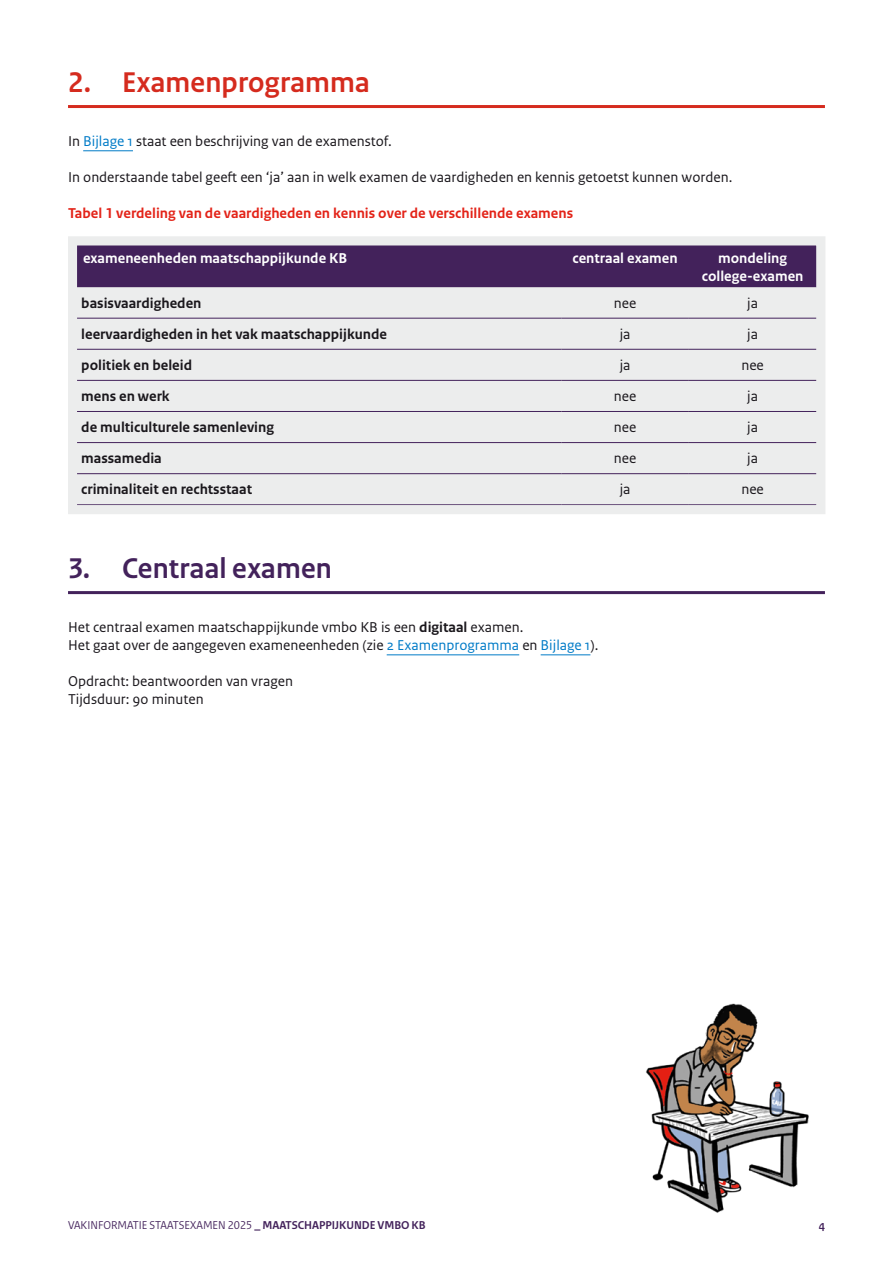
<style>
.page{position:relative;width:893px;height:1263px;background:#fff}
.page>*{position:absolute;margin:0;border:0;box-sizing:border-box;transform-origin:0 0}
.H2_kop_1_Paars{font:700 30px "Rijksoverheid Sans Heading";letter-spacing:.01em;color:#d52b1e}
.H2_kop_1_Paars-2{font:700 30px "Rijksoverheid Sans Heading";letter-spacing:.01em;color:#43225b}
.P_plat{font:15px/18px "Rijksoverheid Sans Text";color:#1a171c}
.Tabel_bodytekst{font:700 15px "Rijksoverheid Sans Text";color:#1a171c}
.P_bodytekst{font:700 15px/18px "Rijksoverheid Sans Text";color:#fff;text-align:center}
.P_Tabelverwijzing{font:700 15px "Rijksoverheid Sans Text";color:#e32318}
.Tabel_bodytekst-2{font:15px "Rijksoverheid Sans Text";color:#1a171c}
.t1{font:12px "Rijksoverheid Sans Heading";color:#43225b}
.t2{font:700 12px "Rijksoverheid Sans Heading";color:#43225b}
.s1{color:#007bc7}
.s2{font-weight:700}
</style>
<div class="page">
<hr style="left:68px;top:105px;width:757px;height:3px;background:#d52b1e">
<hr style="left:83px;top:150px;width:50px;height:1px;background:#007bc7">
<hr style="left:68px;top:591px;width:757px;height:3px;background:#43225b">
<hr style="left:387px;top:654px;width:132px;height:1px;background:#007bc7">
<hr style="left:541px;top:654px;width:49px;height:1px;background:#007bc7">
<svg style="left:68px;top:236px;width:757px;height:278px;background:#cfcad4"></svg>
<img style="left:646px;top:1003px;width:163px;height:210px">
<h2 class="H2_kop_1_Paars" style="left:68px;top:66px;width:303px">2. Examenprogramma</h2>
<p class="P_plat" style="left:68px;top:133px;width:325px">In <span class="s1">Bijlage 1</span> staat een beschrijving van de examenstof.</p>
<p class="P_plat" style="left:68px;top:169px;width:666px">In onderstaande tabel geeft een ‘ja’ aan in welk examen de vaardigheden en kennis getoetst kunnen worden.</p>
<p class="P_Tabelverwijzing" style="left:68px;top:205px;width:507px">Tabel 1 verdeling van de vaardigheden en kennis over de verschillende examens</p>
<p class="P_bodytekst" style="left:83px;top:250px;width:266px">exameneenheden maatschappijkunde KB</p>
<p class="P_bodytekst" style="left:572px;top:250px;width:107px">centraal examen</p>
<p class="P_bodytekst" style="left:702px;top:250px;width:103px">mondeling college-examen</p>
<p class="Tabel_bodytekst" style="left:81px;top:294px;width:122px">basisvaardigheden</p>
<p class="Tabel_bodytekst-2" style="left:614px;top:294px;width:24px">nee</p>
<p class="Tabel_bodytekst-2" style="left:747px;top:294px;width:12px">ja</p>
<p class="Tabel_bodytekst" style="left:81px;top:325px;width:307px">leervaardigheden in het vak maatschappijkunde</p>
<p class="Tabel_bodytekst-2" style="left:620px;top:325px;width:12px">ja</p>
<p class="Tabel_bodytekst-2" style="left:747px;top:325px;width:12px">ja</p>
<p class="Tabel_bodytekst" style="left:81px;top:356px;width:112px">politiek en beleid</p>
<p class="Tabel_bodytekst-2" style="left:620px;top:356px;width:12px">ja</p>
<p class="Tabel_bodytekst-2" style="left:741px;top:356px;width:24px">nee</p>
<p class="Tabel_bodytekst" style="left:81px;top:387px;width:90px">mens en werk</p>
<p class="Tabel_bodytekst-2" style="left:614px;top:387px;width:24px">nee</p>
<p class="Tabel_bodytekst-2" style="left:747px;top:387px;width:12px">ja</p>
<p class="Tabel_bodytekst" style="left:81px;top:419px;width:194px">de multiculturele samenleving</p>
<p class="Tabel_bodytekst-2" style="left:614px;top:418px;width:24px">nee</p>
<p class="Tabel_bodytekst-2" style="left:747px;top:418px;width:12px">ja</p>
<p class="Tabel_bodytekst" style="left:81px;top:450px;width:82px">massamedia</p>
<p class="Tabel_bodytekst-2" style="left:614px;top:450px;width:24px">nee</p>
<p class="Tabel_bodytekst-2" style="left:747px;top:450px;width:12px">ja</p>
<p class="Tabel_bodytekst" style="left:81px;top:481px;width:172px">criminaliteit en rechtsstaat</p>
<p class="Tabel_bodytekst-2" style="left:620px;top:481px;width:12px">ja</p>
<p class="Tabel_bodytekst-2" style="left:741px;top:481px;width:24px">nee</p>
<h2 class="H2_kop_1_Paars-2" style="left:68px;top:552px;width:265px">3. Centraal examen</h2>
<p class="P_plat" style="left:68px;top:619px;width:532px">Het centraal examen maatschappijkunde vmbo KB is een <span class="s2">digitaal</span> examen.<br>Het gaat over de aangegeven exameneenheden (zie <span class="s1">2 Examenprogramma</span> en <span class="s1">Bijlage 1</span>).</p>
<p class="P_plat" style="left:68px;top:673px;width:227px">Opdracht: beantwoorden van vragen</p>
<p class="P_plat" style="left:68px;top:691px;width:137px">Tijdsduur: 90 minuten</p>
<p class="t1" style="left:68px;top:1218px;width:359px">VAKINFORMATIE STAATSEXAMEN 2025 <span class="s2">_ MAATSCHAPPIJKUNDE VMBO KB</span></p>
<p class="t2" style="left:819px;top:1219px;width:8px">4</p>
</div>
